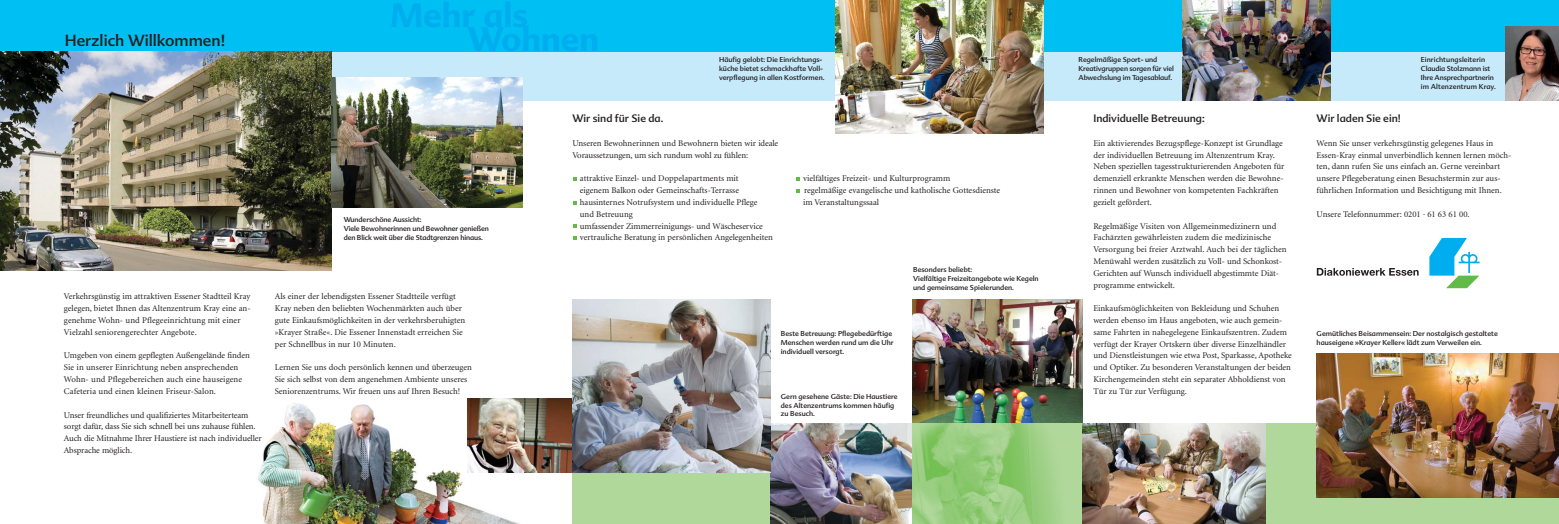
<style>
.page{position:relative;width:1559px;height:524px;background:#fff}
.page>*{position:absolute;margin:0;border:0;box-sizing:border-box;transform-origin:0 0}
.t1{font:15.75px "Advert";color:#231f20}
.t2{font:10.5px "Advert";color:#231f20}
.t3{font:8.75px/11.8px "Minion";color:#231f20}
.t4{font:7px/8.8px "Advert";color:#231f20}
</style>
<div class="page">
<img style="left:258px;top:403px;width:261px;height:121px">
<div style="left:0;top:0;width:1559px;height:101px;background:#c7eafb"></div>
<div style="left:0;top:0;width:1559px;height:51px;background:#00c0f3"></div>
<div style="left:572px;top:423px;width:199px;height:101px;background:#b1d89b"></div>
<svg style="left:797px;top:177px;width:3px;height:4px"></svg>
<svg style="left:797px;top:189px;width:3px;height:4px"></svg>
<img style="left:467px;top:398px;width:105px;height:75px">
<img style="left:912px;top:299px;width:170px;height:124px">
<img style="left:771px;top:423px;width:141px;height:101px">
<img style="left:1505px;top:26px;width:54px;height:75px">
<svg style="left:573px;top:236px;width:4px;height:4px"></svg>
<svg style="left:573px;top:224px;width:4px;height:4px"></svg>
<svg style="left:573px;top:201px;width:4px;height:3px"></svg>
<svg style="left:573px;top:177px;width:4px;height:4px"></svg>
<img style="left:0;top:51px;width:332px;height:220px">
<img style="left:332px;top:77px;width:191px;height:131px">
<img style="left:572px;top:299px;width:199px;height:174px">
<img style="left:835px;top:0;width:209px;height:134px">
<img style="left:1182px;top:0;width:149px;height:101px">
<svg style="left:912px;top:423px;width:170px;height:101px;background:#9ace81"></svg>
<div style="left:1266px;top:423px;width:293px;height:101px;background:#b1d89b"></div>
<img style="left:1316px;top:354px;width:243px;height:144px">
<img style="left:1082px;top:423px;width:184px;height:101px">
<svg style="left:1317px;top:268px;width:101px;height:8px"></svg>
<svg style="left:1429px;top:238px;width:50px;height:50px"></svg>
<h1 class="t1" style="left:65px;top:34px;width:162px">Herzlich Willkommen!</h1>
<p class="t4" style="left:344px;top:216px;width:147px">Wunderschöne Aussicht:<br>Viele Bewohnerinnen und Bewohner genießen den Blick weit über die Stadtgrenzen hinaus.</p>
<p class="t3" style="left:64px;top:291px;width:188px">Verkehrsgünstig im attraktiven Essener Stadtteil Kray gelegen, bietet Ihnen das Altenzentrum Kray eine an&shy;genehme Wohn- und Pflegeeinrichtung mit einer Vielzahl seniorengerechter Angebote.</p>
<p class="t3" style="left:64px;top:350px;width:187px">Umgeben von einem gepflegten Außengelände finden Sie in unserer Einrichtung neben ansprechenden Wohn- und Pflegebereichen auch eine hauseigene Cafeteria und einen kleinen Friseur-Salon.</p>
<p class="t3" style="left:64px;top:409px;width:199px">Unser freundliches und qualifiziertes Mitarbeiterteam sorgt dafür, dass Sie sich schnell bei uns zuhause fühlen.<br>Auch die Mitnahme Ihrer Haustiere ist nach individueller Absprache möglich.</p>
<p class="t3" style="left:275px;top:291px;width:192px">Als einer der lebendigsten Essener Stadtteile verfügt Kray neben den beliebten Wochenmärkten auch über gute Einkaufsmöglichkeiten in der verkehrsberuhigten »Krayer Straße«. Die Essener Innen stadt erreichen Sie per Schnellbus in nur 10 Minuten.</p>
<p class="t3" style="left:275px;top:362px;width:199px">Lernen Sie uns doch persönlich kennen und überzeugen<br>Sie sich selbst von dem angenehmen Ambiente unseres<br>Seniorenzentrums. Wir freuen uns auf Ihren Besuch!</p>
<p class="t4" style="left:719px;top:56px;width:107px">Häufig gelobt: Die Einrichtungs&shy;küche bietet schmackhafte Voll&shy;verpflegung in allen Kostformen.</p>
<p class="t2" style="left:572px;top:114px;width:93px">Wir sind für Sie da.</p>
<p class="t3" style="left:572px;top:138px;width:207px">Unseren Bewohnerinnen und Bewohnern bieten wir ide ale<br>Voraussetzungen, um sich rundum wohl zu fühlen:</p>
<p class="t3" style="left:580px;top:173px;width:194px">attraktive Einzel- und Doppelapartments mit<br>eigenem Balkon oder Gemeinschafts-Terrasse hausinternes Notrufsystem und individuelle Pflege und Betreuung<br>umfassender Zimmerreinigungs- und Wäscheservice vertrauliche Beratung in persönlichen Angelegen heiten</p>
<p class="t3" style="left:803px;top:173px;width:199px">vielfältiges Freizeit- und Kulturprogramm<br>regelmäßige evangelische und katholische Gottesdienste im Veranstaltungssaal</p>
<p class="t4" style="left:913px;top:266px;width:127px">Besonders beliebt:<br>Vielfältige Freizeitangebote wie Kegeln und gemeinsame Spielerunden.</p>
<p class="t4" style="left:781px;top:330px;width:114px">Beste Betreuung: Pflegebedürftige<br>Menschen werden rund um die Uhr individuell versorgt.</p>
<p class="t4" style="left:781px;top:393px;width:118px">Gern gesehene Gäste: Die Haustiere des Altenzentrums kommen häufig zu Besuch.</p>
<p class="t4" style="left:1078px;top:56px;width:97px">Regelmäßige Sport- und<br>Kreativgruppen sorgen für viel<br>Abwechslung im Tagesablauf.</p>
<p class="t2" style="left:1093px;top:114px;width:113px">Individuelle Betreuung:</p>
<p class="t3" style="left:1093px;top:138px;width:192px">Ein aktivierendes Bezugspflege-Konzept ist Grundlage der individuellen Betreuung im Altenzentrum Kray.<br>Neben speziellen tagesstrukturierenden Angeboten für demenziell erkrankte Menschen werden die Bewohne - rinnen und Bewohner von kompetenten Fachkräften gezielt gefördert.</p>
<p class="t3" style="left:1093px;top:220px;width:195px">Regel mä ßige Visiten von Allgemeinmedizinern und Fach ärzten gewährleisten zudem die medizinische Versorgung bei freier Arztwahl. Auch bei der täglichen Menüwahl werden zusätzlich zu Voll- und Schonkost-Gerichten auf Wunsch individuell abgestimmte Diät - programme entwickelt.</p>
<p class="t3" style="left:1093px;top:303px;width:200px">Einkaufsmöglichkeiten von Bekleidung und Schuhen werden ebenso im Haus angeboten, wie auch gemein&shy;same Fahrten in nahegelegene Einkaufszentren. Zudem verfügt der Krayer Ortskern über diverse Einzel händler und Dienstleistungen wie etwa Post, Spar kasse, Apo theke und Optiker. Zu besonderen Veran staltungen der beiden Kirchengemeinden steht ein separater Ab hol dienst von Tür zu Tür zur Verfügung.</p>
<p class="t4" style="left:1421px;top:56px;width:76px">Einrichtungsleiterin<br>Claudia Stolzmann ist<br>Ihre Ansprechpartnerin im Alten zen trum Kray.</p>
<p class="t2" style="left:1316px;top:114px;width:86px">Wir laden Sie ein!</p>
<p class="t3" style="left:1316px;top:138px;width:196px">Wenn Sie unser verkehrsgünstig gelegenes Haus in Essen-Kray einmal unverbindlich kennen lernen möch&shy;ten, dann rufen Sie uns einfach an. Gerne vereinbart unsere Pflegeberatung einen Besuchstermin zur aus&shy;führlichen Information und Besichtigung mit Ihnen.</p>
<p class="t3" style="left:1316px;top:209px;width:154px">Unsere Telefonnummer: 0201 · 61 63 61 00.</p>
<p class="t4" style="left:1316px;top:330px;width:183px">Gemütliches Beisammensein: Der nostalgisch gestaltete hauseigene »Krayer Keller« lädt zum Verweilen ein.</p>
</div>
